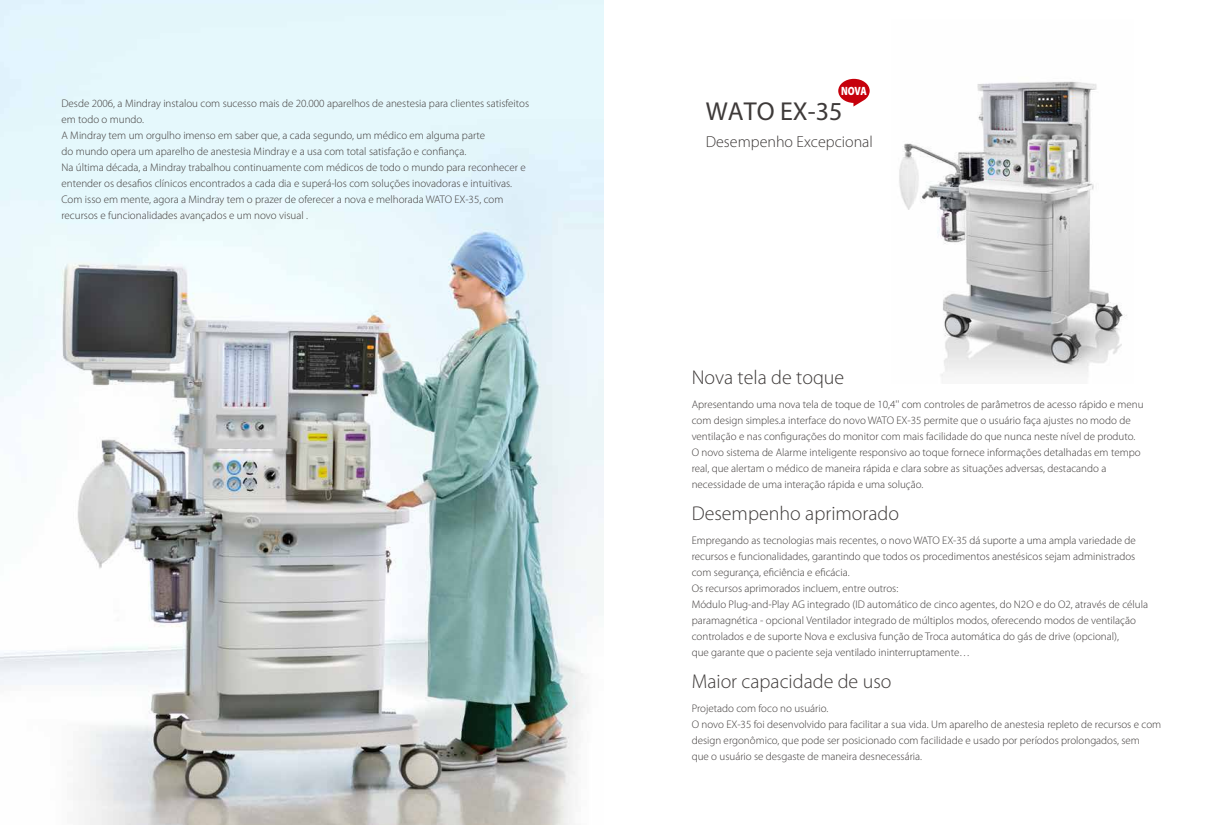
<style>
.page{position:relative;width:1208px;height:825px;background:#fff}
.page>*{position:absolute;margin:0;border:0;box-sizing:border-box;transform-origin:0 0}
.t1{font:26px "Myriad Pro";color:#3e3a39}
.t2{font:300 20px "Myriad Pro";color:#3e3a39}
.t3{font:300 16px "Myriad Pro";color:#3e3a39}
.t4{font:900 12px "Myriad Pro";color:#fff;scale:.79 1}
.t5{font:300 11px/16px "Myriad Pro";color:#3e3a39}
</style>
<div class="page">
<img style="left:1px;top:0;width:603px;height:825px">
<img style="left:899px;top:81px;width:228px;height:296px">
<svg style="left:838px;top:79px;width:31px;height:28px"></svg>
<p class="t5" style="left:61px;top:96px;width:469px">Desde 2006, a Mindray instalou com sucesso mais de 20.000 aparelhos de anestesia para clientes satisfeitos em todo o mundo.<br>A Mindray tem um orgulho imenso em saber que, a cada segundo, um médico em alguma parte<br>do mundo opera um aparelho de anestesia Mindray e a usa com total satisfação e confiança.<br>Na última década, a Mindray trabalhou continuamente com médicos de todo o mundo para reconhecer e entender os desafios clínicos encontrados a cada dia e superá-los com soluções inovadoras e intuitivas.<br>Com isso em mente, agora a Mindray tem o prazer de oferecer a nova e melhorada WATO EX-35, com recursos e funcionalidades avançados e um novo visual .</p>
<p class="t4" style="left:841px;top:84px;width:34px">NOVA</p>
<h1 class="t1" style="left:706px;top:95px;width:138px">WATO EX-35</h1>
<h3 class="t3" style="left:706px;top:133px;width:168px">Desempenho Excepcional</h3>
<h2 class="t2" style="left:691px;top:366px;width:154px">Nova tela de toque</h2>
<p class="t5" style="left:691px;top:396px;width:453px">Apresentando uma nova tela de toque de 10,4'' com controles de parâmetros de acesso rápido e menu com design simples.a interface do novo WATO EX-35 permite que o usuário faça ajustes no modo de ventilação e nas configurações do monitor com mais facilidade do que nunca neste nível de produto.<br>O novo sistema de Alarme inteligente responsivo ao toque fornece informações detalhadas em tempo real, que alertam o médico de maneira rápida e clara sobre as situações adversas, destacando a necessidade de uma interação rápida e uma solução.</p>
<h2 class="t2" style="left:691px;top:502px;width:209px">Desempenho aprimorado</h2>
<p class="t5" style="left:691px;top:532px;width:458px">Empregando as tecnologias mais recentes, o novo WATO EX-35 dá suporte a uma ampla variedade de recursos e funcionalidades, garantindo que todos os procedimentos anestésicos sejam administrados com segurança, eficiência e eficácia.<br>Os recursos aprimorados incluem, entre outros:<br>Módulo Plug-and-Play AG integrado (ID automático de cinco agentes, do N2O e do O2, através de célula paramagnética - opcional Ventilador integrado de múltiplos modos, oferecendo modos de ventilação controlados e de suporte Nova e exclusiva função de Troca automática do gás de drive (opcional),<br>que garante que o paciente seja ventilado ininterruptamente…</p>
<h2 class="t2" style="left:691px;top:670px;width:201px">Maior capacidade de uso</h2>
<p class="t5" style="left:691px;top:700px;width:471px">Projetado com foco no usuário.<br>O novo EX-35 foi desenvolvido para facilitar a sua vida. Um aparelho de anestesia repleto de recursos e com design ergonômico, que pode ser posicionado com facilidade e usado por períodos prolongados, sem<br>que o usuário se desgaste de maneira desnecessária.</p>
</div>
